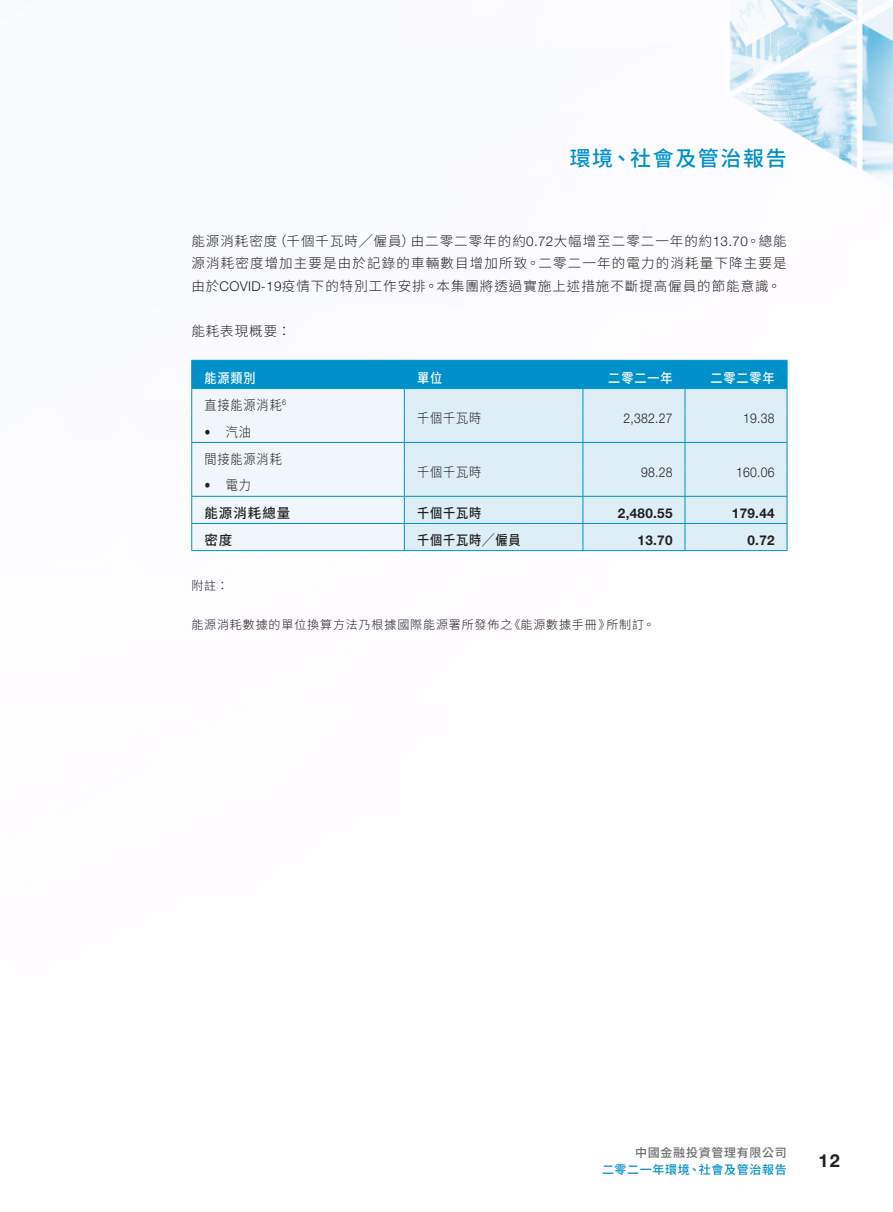
<style>
.page{position:relative;width:893px;height:1212px;background:#fff}
.page>*{position:absolute;margin:0;border:0;box-sizing:border-box;transform-origin:0 0}
.t1{font:500 21px "Source Han Sans TC";letter-spacing:.075em;color:#0091cb}
.t2{font:700 18px "Helvetica Neue LT Std";color:#231f20}
.Body_Text{font:300 13.5px/22.5px "Source Han Sans TC";letter-spacing:.075em;color:#231f20}
.Body_Text-2{font:300 13.5px "Source Han Sans TC";letter-spacing:.075em;color:#231f20;scale:.9 1}
.Body_Text-3{font:300 13.5px "Helvetica Neue LT Std";letter-spacing:.025em;color:#231f20;scale:.9 1}
.Body_Text-4{font:700 13.5px "Helvetica Neue LT Std";letter-spacing:.025em;color:#231f20}
.Body_Text-5{font:500 13.5px "Source Han Sans TC";letter-spacing:.075em;color:#fff;scale:.9 1}
.Body_Text-6{font:500 13.5px "Source Han Sans TC";letter-spacing:.075em;color:#231f20;scale:.9 1}
.Body_Text-7{font:500 13.5px "Source Han Sans TC";letter-spacing:.075em;color:#231f20}
.Notes{font:300 12px "Source Han Sans TC";letter-spacing:.075em;color:#231f20}
.t3{font:500 12px "Source Han Sans TC";letter-spacing:.055em;color:#0091cb}
.t4{font:500 12px "Source Han Sans TC";letter-spacing:.055em;color:#6c6d70}
.Body_Text-8{font:300 7.8px "Helvetica Neue LT Std";color:#231f20;scale:.9 1}
.s1{font-family:"Helvetica Neue LT Std"}
</style>
<div class="page">
<img style="left:191px;top:0;width:702px;height:552px">
<svg style="left:191px;top:360px;width:597px;height:191px"></svg>
<hr style="left:191px;top:550px;width:213px;height:1px;background:#0091cb">
<hr style="left:404px;top:550px;width:179px;height:1px;background:#0091cb">
<hr style="left:583px;top:550px;width:102px;height:1px;background:#0091cb">
<hr style="left:685px;top:550px;width:102px;height:1px;background:#0091cb">
<h1 class="t1" style="left:570px;top:146px;width:219px">環境、社會及管治報告</h1>
<p class="Body_Text" style="left:273px;top:230px;width:143px">（千個千瓦時╱僱員）</p>
<p class="Body_Text" style="left:191px;top:230px;width:597px">能源消耗密度<br>源消耗密度增加主要是由於記錄的車輛數目增加所致。二零二一年的電力的消耗量下降主要是由於<span class="s1">COVID-19</span>疫情下的特別工作安排。本集團將透過實施上述措施不斷提高僱員的節能意識。</p>
<p class="Body_Text" style="left:191px;top:320px;width:101px">能耗表現概要：</p>
<p class="Body_Text-5" style="left:710px;top:370px;width:73px">二零二零年</p>
<p class="Body_Text" style="left:411px;top:230px;width:377px">由二零二零年的約<span class="s1">0.72</span>大幅增至二零二一年的約<span class="s1">13.70</span>。總能</p>
<p class="Body_Text-5" style="left:417px;top:370px;width:29px">單位</p>
<p class="Body_Text-5" style="left:608px;top:370px;width:73px">二零二一年</p>
<p class="Body_Text-5" style="left:204px;top:370px;width:58px">能源類別</p>
<p class="Body_Text-2" style="left:204px;top:397px;width:87px">直接能源消耗</p>
<p class="Body_Text-8" style="left:282px;top:398px;width:6px">6</p>
<p class="Body_Text-2" style="left:226px;top:424px;width:29px">汽油</p>
<p class="Body_Text-3" style="left:204px;top:423px;width:8px">•</p>
<p class="Body_Text-2" style="left:204px;top:451px;width:87px">間接能源消耗</p>
<p class="Body_Text-3" style="left:204px;top:477px;width:8px">•</p>
<p class="Body_Text-2" style="left:226px;top:478px;width:29px">電力</p>
<p class="Body_Text-7" style="left:204px;top:505px;width:87px">能源消耗總量</p>
<p class="Body_Text-7" style="left:204px;top:532px;width:29px">密度</p>
<p class="Notes" style="left:191px;top:578px;width:39px">附註：</p>
<p class="Body_Text-2" style="left:417px;top:411px;width:73px">千個千瓦時</p>
<p class="Body_Text-3" style="left:623px;top:410px;width:56px">2,382.27</p>
<p class="Body_Text-2" style="left:417px;top:464px;width:73px">千個千瓦時</p>
<p class="Body_Text-3" style="left:641px;top:464px;width:37px">98.28</p>
<p class="Body_Text-6" style="left:417px;top:505px;width:73px">千個千瓦時</p>
<p class="Body_Text-4" style="left:618px;top:504px;width:56px">2,480.55</p>
<p class="Body_Text-6" style="left:417px;top:532px;width:116px">千個千瓦時╱僱員</p>
<p class="Body_Text-4" style="left:638px;top:531px;width:37px">13.70</p>
<p class="Notes" style="left:508px;top:617px;width:103px">《能源數據手冊》</p>
<p class="Notes" style="left:191px;top:617px;width:323px">能源消耗數據的單位換算方法乃根據國際能源署所發佈之</p>
<p class="Notes" style="left:606px;top:617px;width:50px">所制訂。</p>
<p class="Body_Text-3" style="left:743px;top:410px;width:37px">19.38</p>
<p class="Body_Text-3" style="left:736px;top:464px;width:44px">160.06</p>
<p class="Body_Text-4" style="left:732px;top:504px;width:44px">179.44</p>
<p class="Body_Text-4" style="left:747px;top:531px;width:29px">0.72</p>
<p class="t4" style="left:635px;top:1146px;width:153px">中國金融投資管理有限公司</p>
<p class="t3" style="left:602px;top:1162px;width:186px">二零二一年環境、社會及管治報告</p>
<h2 class="t2" style="left:818px;top:1149px;width:23px">12</h2>
</div>
